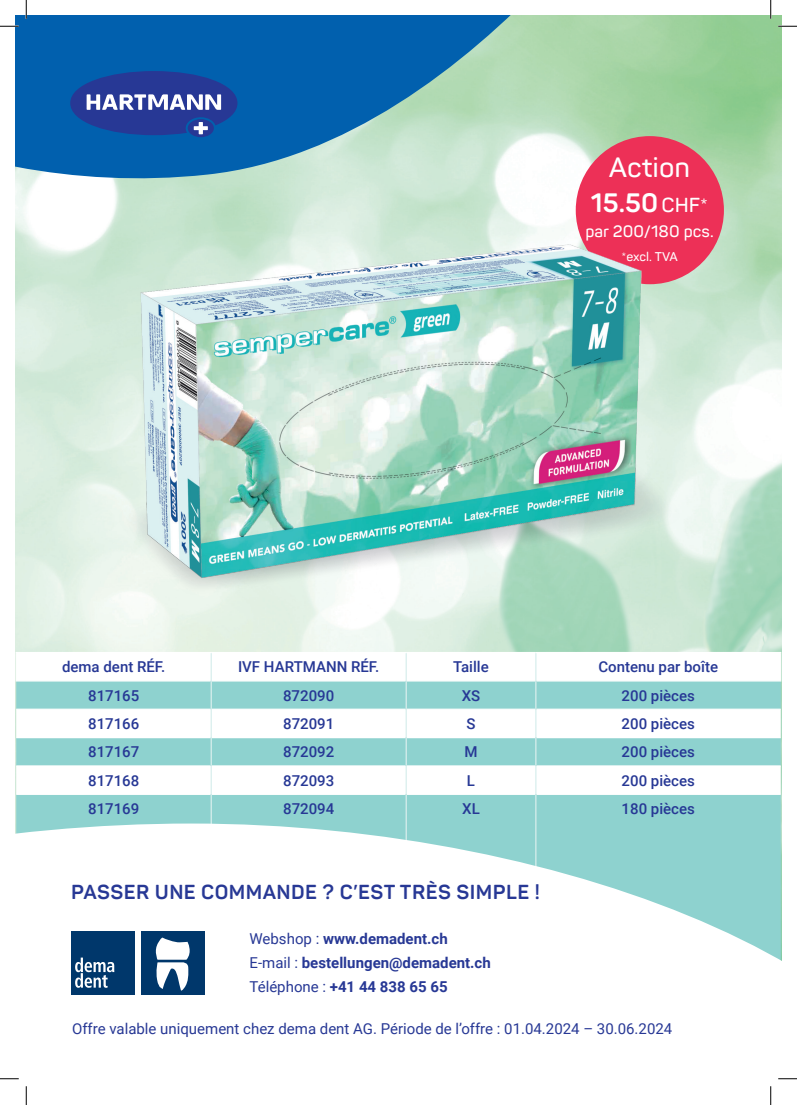
<style>
.page{position:relative;width:797px;height:1105px;background:#fff}
.page>*{position:absolute;margin:0;border:0;box-sizing:border-box;transform-origin:0 0}
.t1{font:600 27.5px "Panton";color:#fff}
.t2{font:700 26.25px "Panton";color:#fff}
.t3{font:700 20px "Panton";letter-spacing:.02em;color:#273895}
.t4{font:600 16.25px "Panton";color:#fff}
.t5{font:500 15px "Roboto";color:#273895}
.t6{font:700 15px/23.9px "Roboto";color:#273895}
.t7{font:15px "Roboto";color:#273895}
.t8{font:600 12.5px "Panton";letter-spacing:-.015em;color:#fff}
.s1{font-weight:600;font-size:20px}
.s2{font-weight:400}
</style>
<div class="page">
<div style="left:575px;top:136px;width:149px;height:148px;background:#ed3057;border-radius:50%"></div>
<img style="left:102px;top:244px;width:603px;height:356px">
<svg style="left:16px;top:681px;width:764px;height:142px;fill:#8ed2cf"></svg>
<hr style="left:16px;top:709px;width:195px;height:1px;background:#fff">
<hr style="left:212px;top:709px;width:193px;height:1px;background:#fff">
<hr style="left:407px;top:709px;width:128px;height:1px;background:#fff">
<hr style="left:536px;top:709px;width:244px;height:1px;background:#fff">
<hr style="left:16px;top:737px;width:195px;height:1px;background:#fff">
<hr style="left:212px;top:737px;width:193px;height:1px;background:#fff">
<hr style="left:407px;top:737px;width:128px;height:1px;background:#fff">
<hr style="left:536px;top:737px;width:244px;height:1px;background:#fff">
<hr style="left:16px;top:765px;width:195px;height:1px;background:#fff">
<hr style="left:212px;top:765px;width:193px;height:1px;background:#fff">
<hr style="left:407px;top:765px;width:128px;height:1px;background:#fff">
<hr style="left:536px;top:765px;width:244px;height:1px;background:#fff">
<hr style="left:16px;top:794px;width:195px;height:1px;background:#fff">
<hr style="left:212px;top:794px;width:193px;height:1px;background:#fff">
<hr style="left:407px;top:794px;width:128px;height:1px;background:#fff">
<hr style="left:536px;top:794px;width:244px;height:1px;background:#fff">
<hr style="left:405px;top:653px;width:2px;height:28px;background:#d8eeed">
<hr style="left:405px;top:681px;width:2px;height:28px;background:#d8eeed">
<hr style="left:405px;top:709px;width:2px;height:29px;background:#d8eeed">
<hr style="left:405px;top:738px;width:2px;height:28px;background:#d8eeed">
<svg style="left:211px;top:653px;width:1px;height:141px"></svg>
<hr style="left:405px;top:766px;width:2px;height:28px;background:#d8eeed">
<svg style="left:535px;top:653px;width:1px;height:141px"></svg>
<hr style="left:211px;top:794px;width:1px;height:167px;background:#d8eeed">
<hr style="left:405px;top:794px;width:2px;height:167px;background:#d8eeed">
<hr style="left:535px;top:794px;width:1px;height:167px;background:#d8eeed">
<svg style="left:16px;top:823px;width:765px;height:266px"></svg>
<div style="left:141px;top:931px;width:64px;height:64px;background:#00376b"></div>
<svg style="left:155px;top:937px;width:35px;height:54px"></svg>
<div style="left:71px;top:931px;width:64px;height:64px;background:#00376b"></div>
<svg style="left:75px;top:957px;width:39px;height:31px"></svg>
<svg style="left:16px;top:16px;width:668px;height:188px;background:#70a0b5"></svg>
<div style="left:188px;top:119px;width:26px;height:18px;background:#273895;border-radius:50%"></div>
<svg style="left:70px;top:71px;width:167px;height:64px;background:#3857a6"></svg>
<svg style="left:0;top:25px;width:19px;height:2px"></svg>
<svg style="left:778px;top:25px;width:19px;height:2px"></svg>
<svg style="left:0;top:1078px;width:19px;height:1px"></svg>
<svg style="left:778px;top:1078px;width:19px;height:1px"></svg>
<svg style="left:25px;top:0;width:2px;height:19px"></svg>
<svg style="left:25px;top:1086px;width:2px;height:19px"></svg>
<svg style="left:770px;top:0;width:1px;height:19px"></svg>
<svg style="left:770px;top:1086px;width:1px;height:19px"></svg>
<h1 class="t1" style="left:609px;top:150px;width:83px">Action</h1>
<h2 class="t2" style="left:591px;top:186px;width:119px">15.50 <span class="s1">CHF*</span></h2>
<p class="t4" style="left:585px;top:221px;width:130px">par 200/180 pcs.</p>
<p class="t8" style="left:621px;top:249px;width:58px">*excl. TVA</p>
<p class="t5" style="left:62px;top:656px;width:105px">dema dent RÉF.</p>
<p class="t5" style="left:238px;top:656px;width:143px">IVF HARTMANN RÉF.</p>
<p class="t5" style="left:453px;top:656px;width:37px">Taille</p>
<p class="t5" style="left:598px;top:656px;width:121px">Contenu par boîte</p>
<p class="t5" style="left:88px;top:685px;width:53px">817165</p>
<p class="t5" style="left:283px;top:685px;width:53px">872090</p>
<p class="t5" style="left:462px;top:685px;width:20px">XS</p>
<p class="t5" style="left:621px;top:685px;width:75px">200 pièces</p>
<p class="t5" style="left:88px;top:713px;width:53px">817166</p>
<p class="t5" style="left:283px;top:713px;width:53px">872091</p>
<p class="t5" style="left:466px;top:713px;width:11px">S</p>
<p class="t5" style="left:621px;top:713px;width:75px">200 pièces</p>
<p class="t5" style="left:88px;top:741px;width:53px">817167</p>
<p class="t5" style="left:283px;top:741px;width:53px">872092</p>
<p class="t5" style="left:464px;top:741px;width:15px">M</p>
<p class="t5" style="left:621px;top:741px;width:75px">200 pièces</p>
<p class="t5" style="left:88px;top:770px;width:53px">817168</p>
<p class="t5" style="left:283px;top:770px;width:53px">872093</p>
<p class="t5" style="left:467px;top:770px;width:10px">L</p>
<p class="t5" style="left:621px;top:770px;width:75px">200 pièces</p>
<p class="t5" style="left:88px;top:798px;width:53px">817169</p>
<p class="t5" style="left:283px;top:798px;width:53px">872094</p>
<p class="t5" style="left:462px;top:798px;width:19px">XL</p>
<p class="t5" style="left:621px;top:798px;width:75px">180 pièces</p>
<h3 class="t3" style="left:71px;top:879px;width:470px">PASSER UNE COMMANDE ? C’EST TRÈS SIMPLE !</h3>
<p class="t6" style="left:249px;top:926px;width:243px"><span class="s2">Webshop :</span> www.demadent.ch<br><span class="s2">E-mail :</span> bestellungen@demadent.ch<br><span class="s2">Téléphone :</span> +41 44 838 65 65</p>
<p class="t7" style="left:72px;top:1018px;width:601px">Offre valable uniquement chez dema dent AG. Période de l’offre : 01.04.2024 – 30.06.2024</p>
</div>
